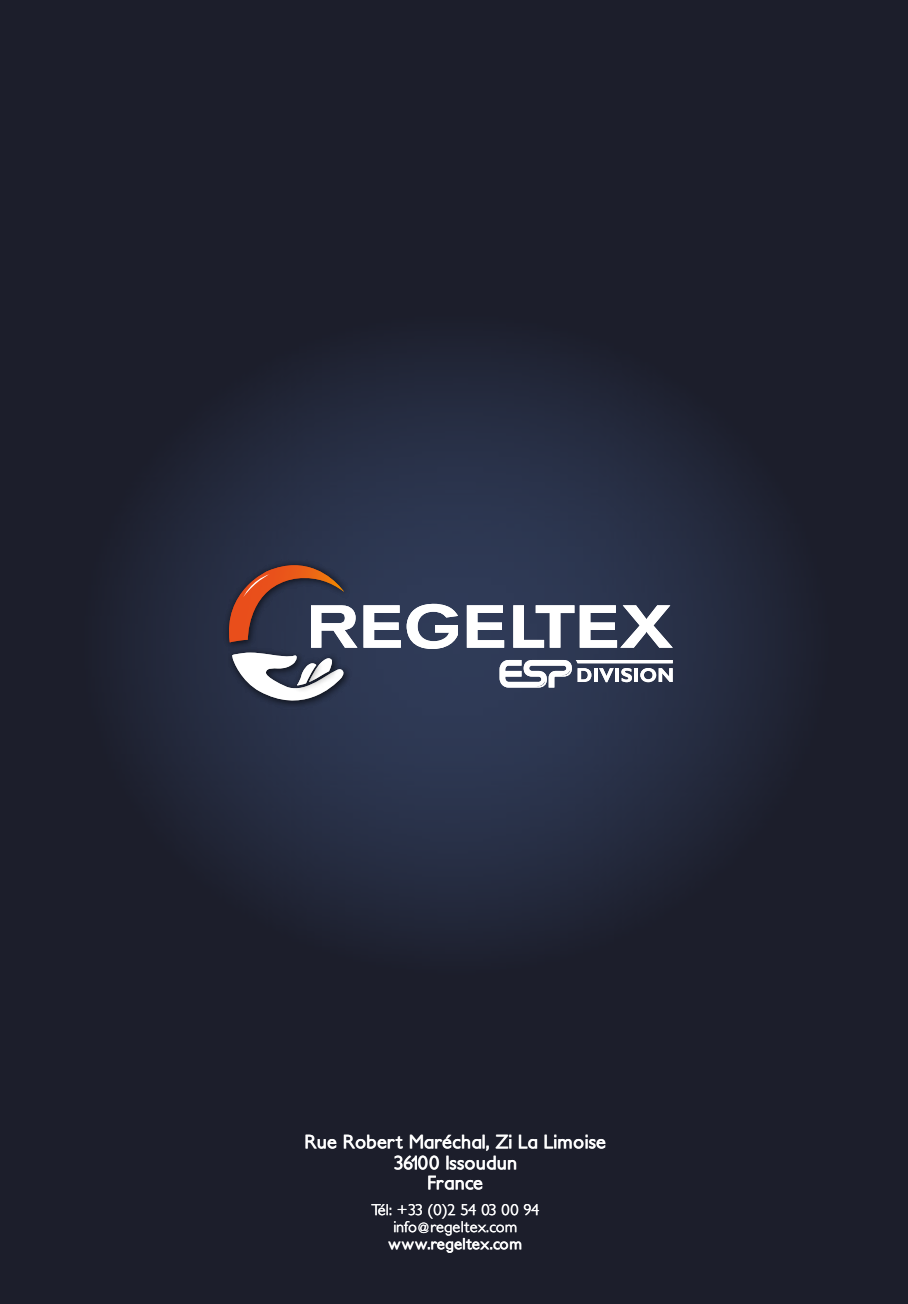
<style>
.page{position:relative;width:908px;height:1304px;background:#fff}
.page>*{position:absolute;margin:0;border:0;box-sizing:border-box;transform-origin:0 0}
.t1{font:700 18.8px/20.4px "Petita";letter-spacing:.01em;color:#fff;text-align:center}
.t2{font:500 15.6px/17.2px "Petita";color:#fff;text-align:center}
.t3{font:700 15.6px "Petita";letter-spacing:.01em;color:#fff}
</style>
<div class="page">
<div style="left:0;top:0;width:907px;height:1304px;background:#1c1e2b"></div>
<svg style="left:78px;top:310px;width:755px;height:668px"></svg>
<img style="left:220px;top:557px;width:135px;height:155px">
<svg style="left:363px;top:605px;width:37px;height:43px;background:#babec7"></svg>
<svg style="left:466px;top:605px;width:38px;height:43px;background:#b6bac4"></svg>
<svg style="left:513px;top:605px;width:159px;height:43px;background:#969ba8"></svg>
<svg style="left:406px;top:604px;width:52px;height:45px;background:#9ba1ae"></svg>
<svg style="left:222px;top:565px;width:135px;height:149px;background:#685e67"></svg>
<svg style="left:499px;top:660px;width:173px;height:28px;background:#8f95a2"></svg>
<p class="t1" style="left:304px;top:1132px;width:303px">Rue Robert Maréchal, Zi La Limoise<br>36100 Issoudun<br>France</p>
<p class="t2" style="left:371px;top:1201px;width:169px">Tél: +33 (0)2 54 03 00 94 info@regeltex.com</p>
<p class="t3" style="left:388px;top:1235px;width:135px">www.regeltex.com</p>
</div>
